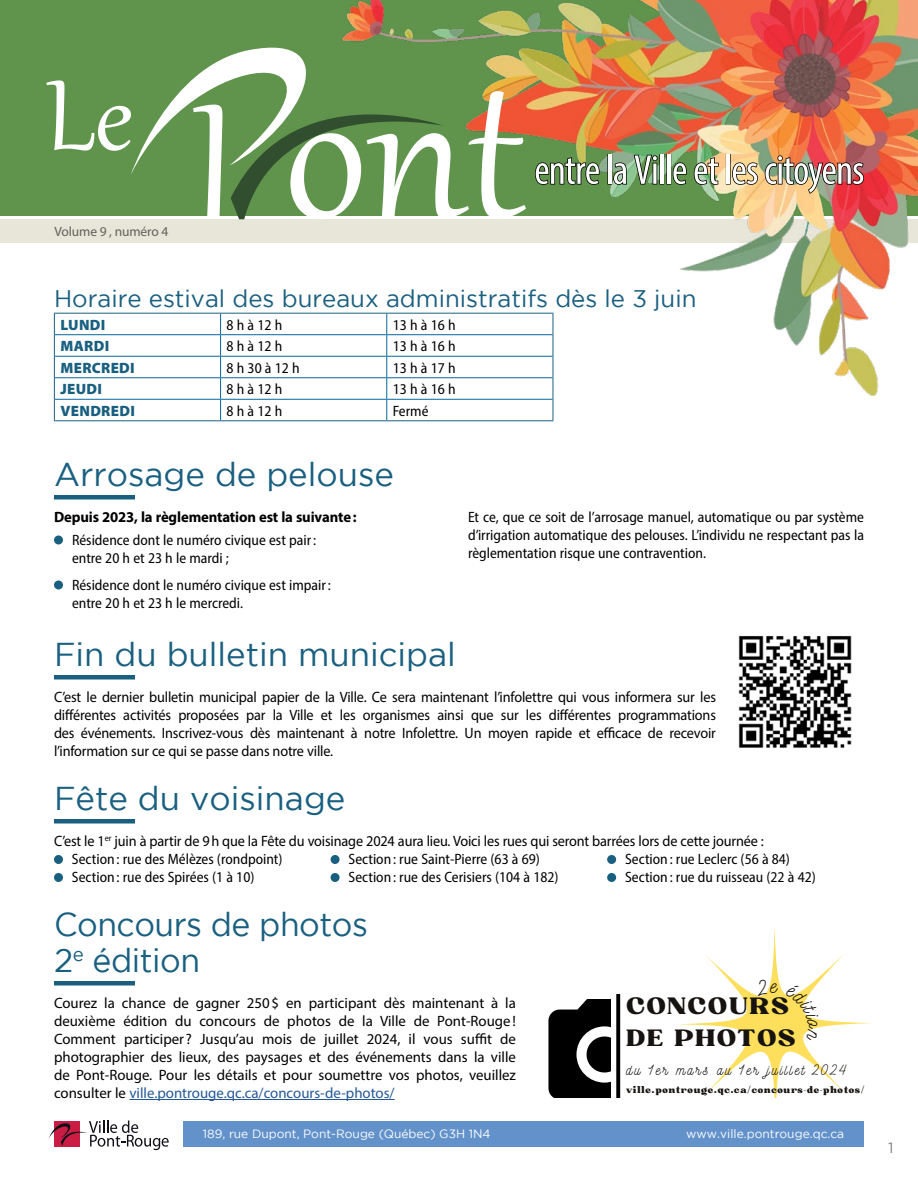
<style>
.page{position:relative;width:918px;height:1188px;background:#fff}
.page>*{position:absolute;margin:0;border:0;box-sizing:border-box;transform-origin:0 0}
.t1{font:33px/36px "Gotham";color:#195f80}
.t2{font:24px "Gotham";color:#195f80}
.t3{font:22.8px/32px "Bugaki";letter-spacing:.065em;color:#161310}
.t4{font:15px/18px "Myriad Pro";letter-spacing:-.01em;color:#000;text-align:justify;scale:.95 1}
.t5{font:semi-condensed 15px/18px "Myriad Pro";color:#000}
.t6{font:15px/18px "Myriad Pro";letter-spacing:-.01em;color:#000;text-align:justify}
.t7{font:700 15px "Myriad Pro";letter-spacing:-.01em;color:#000}
.t8{font:900 15px "Myriad Pro";letter-spacing:.02em;color:#195f80}
.t9{font:15px "Gotham";color:#818383}
.t10{font:14.55px "Nickainley";letter-spacing:.145em;color:#161310}
.t11{font:13.5px "Myriad Pro";letter-spacing:-.01em;color:#6a6c6c}
.t12{font:12px "Gotham";color:#fff}
.t13{font:9.3px "Bugaki";letter-spacing:.065em;color:#161310}
.s1{font-stretch:semi-condensed}
.s2{color:#245897}
</style>
<div class="page">
<div style="left:0;top:219px;width:918px;height:24px;background:#e8e6d8"></div>
<div style="left:0;top:0;width:918px;height:216px;background:#60944d"></div>
<img style="left:147px;top:0;width:771px;height:396px">
<svg style="left:46px;top:31px;width:480px;height:188px"></svg>
<svg style="left:534px;top:156px;width:66px;height:30px"></svg>
<hr style="left:608px;top:155px;width:3px;height:29px;background:#fff">
<svg style="left:613px;top:154px;width:45px;height:32px"></svg>
<svg style="left:653px;top:163px;width:4px;height:21px"></svg>
<hr style="left:660px;top:155px;width:3px;height:29px;background:#fff">
<hr style="left:667px;top:155px;width:3px;height:29px;background:#fff">
<svg style="left:672px;top:156px;width:47px;height:30px"></svg>
<hr style="left:727px;top:155px;width:3px;height:29px;background:#fff">
<img style="left:731px;top:155px;width:134px;height:40px">
<div style="left:183px;top:1121px;width:681px;height:26px;background:#6392cb"></div>
<svg style="left:48px;top:1120px;width:121px;height:30px"></svg>
<div style="left:54px;top:495px;width:81px;height:5px;background:#195f80"></div>
<div style="left:54px;top:536px;width:9px;height:8px;background:#195f80;border-radius:50%"></div>
<div style="left:54px;top:580px;width:9px;height:10px;background:#195f80;border-radius:50%"></div>
<div style="left:54px;top:675px;width:81px;height:5px;background:#195f80"></div>
<img style="left:738px;top:635px;width:114px;height:113px">
<div style="left:54px;top:819px;width:81px;height:5px;background:#195f80"></div>
<div style="left:54px;top:855px;width:9px;height:9px;background:#195f80;border-radius:50%"></div>
<div style="left:54px;top:873px;width:9px;height:9px;background:#195f80;border-radius:50%"></div>
<div style="left:331px;top:855px;width:9px;height:9px;background:#195f80;border-radius:50%"></div>
<div style="left:331px;top:873px;width:9px;height:9px;background:#195f80;border-radius:50%"></div>
<div style="left:607px;top:855px;width:9px;height:9px;background:#195f80;border-radius:50%"></div>
<div style="left:607px;top:873px;width:9px;height:9px;background:#195f80;border-radius:50%"></div>
<hr style="left:130px;top:1099px;width:265px;height:1px;background:#245897">
<div style="left:54px;top:981px;width:81px;height:5px;background:#195f80"></div>
<svg style="left:548px;top:999px;width:63px;height:99px"></svg>
<svg style="left:616px;top:994px;width:4px;height:104px"></svg>
<hr style="left:55px;top:334px;width:166px;height:1px;background:#08689c">
<hr style="left:221px;top:334px;width:166px;height:1px;background:#08689c">
<hr style="left:387px;top:334px;width:166px;height:1px;background:#08689c">
<hr style="left:55px;top:356px;width:166px;height:1px;background:#08689c">
<hr style="left:221px;top:356px;width:166px;height:1px;background:#08689c">
<hr style="left:387px;top:356px;width:166px;height:1px;background:#08689c">
<hr style="left:55px;top:377px;width:166px;height:1px;background:#08689c">
<hr style="left:221px;top:377px;width:166px;height:1px;background:#08689c">
<hr style="left:387px;top:377px;width:166px;height:1px;background:#08689c">
<hr style="left:55px;top:399px;width:166px;height:1px;background:#08689c">
<hr style="left:221px;top:399px;width:166px;height:1px;background:#08689c">
<svg style="left:220px;top:314px;width:1px;height:106px"></svg>
<hr style="left:387px;top:399px;width:166px;height:1px;background:#08689c">
<svg style="left:386px;top:314px;width:1px;height:106px"></svg>
<hr style="left:54px;top:313px;width:167px;height:1px;background:#195f80">
<hr style="left:221px;top:313px;width:166px;height:1px;background:#195f80">
<hr style="left:387px;top:313px;width:166px;height:1px;background:#195f80">
<svg style="left:54px;top:314px;width:1px;height:106px"></svg>
<svg style="left:553px;top:314px;width:1px;height:106px"></svg>
<hr style="left:54px;top:420px;width:167px;height:1px;background:#195f80">
<hr style="left:221px;top:420px;width:166px;height:1px;background:#195f80">
<hr style="left:387px;top:420px;width:166px;height:1px;background:#195f80">
<svg style="left:678px;top:927px;width:194px;height:171px"></svg>
<p class="t11" style="left:54px;top:223px;width:116px">Volume 9 , numéro 4</p>
<h2 class="t2" style="left:54px;top:285px;width:644px">Horaire estival des bureaux administratifs dès le 3 juin</h2>
<p class="t8" style="left:61px;top:316px;width:46px">LUNDI</p>
<p class="t5" style="left:227px;top:315px;width:57px">8 h à 12 h</p>
<p class="t5" style="left:393px;top:315px;width:64px">13 h à 16 h</p>
<p class="t8" style="left:61px;top:338px;width:50px">MARDI</p>
<p class="t5" style="left:227px;top:337px;width:57px">8 h à 12 h</p>
<p class="t5" style="left:393px;top:337px;width:64px">13 h à 16 h</p>
<p class="t8" style="left:61px;top:359px;width:76px">MERCREDI</p>
<p class="t5" style="left:227px;top:358px;width:75px">8 h 30 à 12 h</p>
<p class="t5" style="left:393px;top:358px;width:64px">13 h à 17 h</p>
<p class="t8" style="left:61px;top:381px;width:43px">JEUDI</p>
<p class="t5" style="left:227px;top:380px;width:57px">8 h à 12 h</p>
<p class="t5" style="left:393px;top:380px;width:64px">13 h à 16 h</p>
<p class="t8" style="left:61px;top:402px;width:76px">VENDREDI</p>
<p class="t5" style="left:227px;top:401px;width:57px">8 h à 12 h</p>
<p class="t5" style="left:393px;top:401px;width:37px">Fermé</p>
<h1 class="t1" style="left:54px;top:456px;width:342px">Arrosage de pelouse</h1>
<p class="t7" style="left:54px;top:507px;width:304px">Depuis 2023, la règlementation est la suivante:</p>
<p class="t5" style="left:72px;top:530px;width:246px">Résidence dont le numéro civique est pair: entre 20 h et 23 h le mardi ;</p>
<p class="t5" style="left:72px;top:575px;width:260px">Résidence dont le numéro civique est impair: entre 20 h et 23 h le mercredi.</p>
<p class="t5" style="left:468px;top:508px;width:398px;text-align:justify">Et ce, que ce soit de l’arrosage manuel, automatique ou par système d’irrigation automatique des pelouses. L’individu ne respectant pas la règlementation risque une contravention.</p>
<h1 class="t1" style="left:54px;top:636px;width:404px">Fin du bulletin municipal</h1>
<p class="t4" style="left:54px;top:688px;width:698px">C’est le dernier bulletin municipal papier de la Ville. Ce sera maintenant l’infolettre qui vous informera sur les différentes activités proposées par la Ville et les organismes ainsi que sur les différentes programmations des événements. Inscrivez-vous dès maintenant à notre Infolettre. Un moyen rapide et efficace de recevoir l’information sur ce qui se passe dans notre ville.</p>
<h1 class="t1" style="left:54px;top:780px;width:293px">Fête du voisinage</h1>
<p class="t4" style="left:72px;top:832px;width:730px;text-align:left;text-indent:-18px">C’est le 1<sup>er</sup> juin à partir de 9h que la Fête du voisinage 2024 aura lieu. Voici les rues qui seront barrées lors de cette journée :<br><span class="s1">Section: rue des Mélèzes (rondpoint)<br>Section: rue des Spirées (1 à 10)</span></p>
<p class="t5" style="left:349px;top:850px;width:212px">Section: rue Saint-Pierre (63 à 69)<br>Section: rue des Cerisiers (104 à 182)</p>
<p class="t5" style="left:625px;top:850px;width:192px">Section: rue Leclerc (56 à 84)<br>Section: rue du ruisseau (22 à 42)</p>
<h1 class="t1" style="left:54px;top:906px;width:316px">Concours de photos<br>2<sup>e</sup> édition</h1>
<p class="t6" style="left:54px;top:994px;width:464px">Courez la chance de gagner 250$ en participant dès maintenant à la deuxième édition du concours de photos de la Ville de Pont-Rouge!<br>Comment participer ? Jusqu’au mois de juillet 2024, il vous suffit de photographier des lieux, des paysages et des événements dans la ville de Pont-Rouge. Pour les détails et pour soumettre vos photos, veuillez consulter le <span class="s2">ville.pontrouge.qc.ca/concours-de-photos/</span></p>
<h3 class="t3" style="left:626px;top:990px;width:171px">CONCOURS<br>DE PHOTOS</h3>
<p class="t10" style="left:626px;top:1060px;width:222px">du 1er mars au 1er juillet 2024</p>
<p class="t13" style="left:626px;top:1084px;width:240px">ville.pontrouge.qc.ca/concours-de-photos/</p>
<p class="t12" style="left:203px;top:1127px;width:289px">189, rue Dupont, Pont-Rouge (Québec) G3H 1N4</p>
<p class="t12" style="left:686px;top:1127px;width:160px">www.ville.pontrouge.qc.ca</p>
<p class="t9" style="left:888px;top:1139px;width:7px">1</p>
</div>
